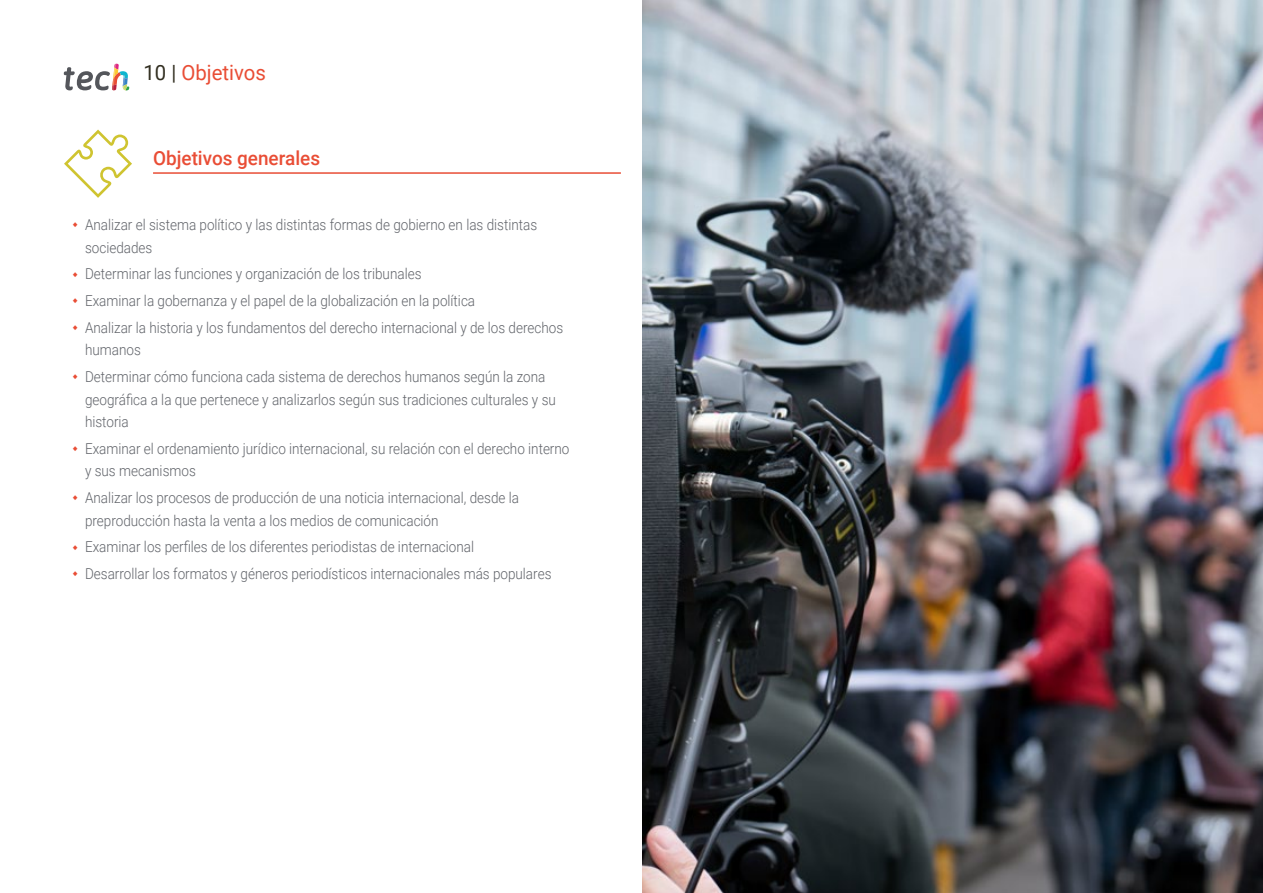
<style>
.page{position:relative;width:1263px;height:893px;background:#fff}
.page>*{position:absolute;margin:0;border:0;box-sizing:border-box;transform-origin:0 0}
.t1{font:21px "Roboto";color:#e94d35}
.t2{font:500 19.5px "Roboto";color:#e94d35}
.t3{font:300 15px/22.5px "Roboto";color:#61646a;scale:.9 1}
.s1{color:#312e20}
</style>
<div class="page">
<hr style="left:153px;top:173px;width:468px;height:1px;background:#e94d35">
<svg style="left:64px;top:130px;width:68px;height:68px"></svg>
<svg style="left:64px;top:64px;width:65px;height:27px"></svg>
<img style="left:642px;top:0;width:621px;height:893px">
<h1 class="t1" style="left:144px;top:57px;width:124px"><span class="s1">10 |</span> Objetivos</h1>
<h2 class="t2" style="left:153px;top:144px;width:169px">Objetivos generales</h2>
<p class="t3" style="left:85px;top:213px;width:504px">Analizar el sistema político y las distintas formas de gobierno en las distintas sociedades</p>
<p class="t3" style="left:85px;top:260px;width:533px;line-height:26.7px">Determinar las funciones y organización de los tribunales<br>Examinar la gobernanza y el papel de la globalización en la política<br>Analizar la historia y los fundamentos del derecho internacional y de los derechos</p>
<p class="t3" style="left:85px;top:336px;width:513px;line-height:26.7px">humanos<br>Determinar cómo funciona cada sistema de derechos humanos según la zona</p>
<p class="t3" style="left:85px;top:387px;width:525px">geográfica a la que pertenece y analizarlos según sus tradiciones culturales y su historia</p>
<p class="t3" style="left:85px;top:437px;width:540px">Examinar el ordenamiento jurídico internacional, su relación con el derecho interno y sus mecanismos</p>
<p class="t3" style="left:85px;top:486px;width:484px">Analizar los procesos de producción de una noticia internacional, desde la preproducción hasta la venta a los medios de comunicación</p>
<p class="t3" style="left:85px;top:533px;width:520px;line-height:26.7px">Examinar los perfiles de los diferentes periodistas de internacional<br>Desarrollar los formatos y géneros periodísticos internacionales más populares</p>
</div>
